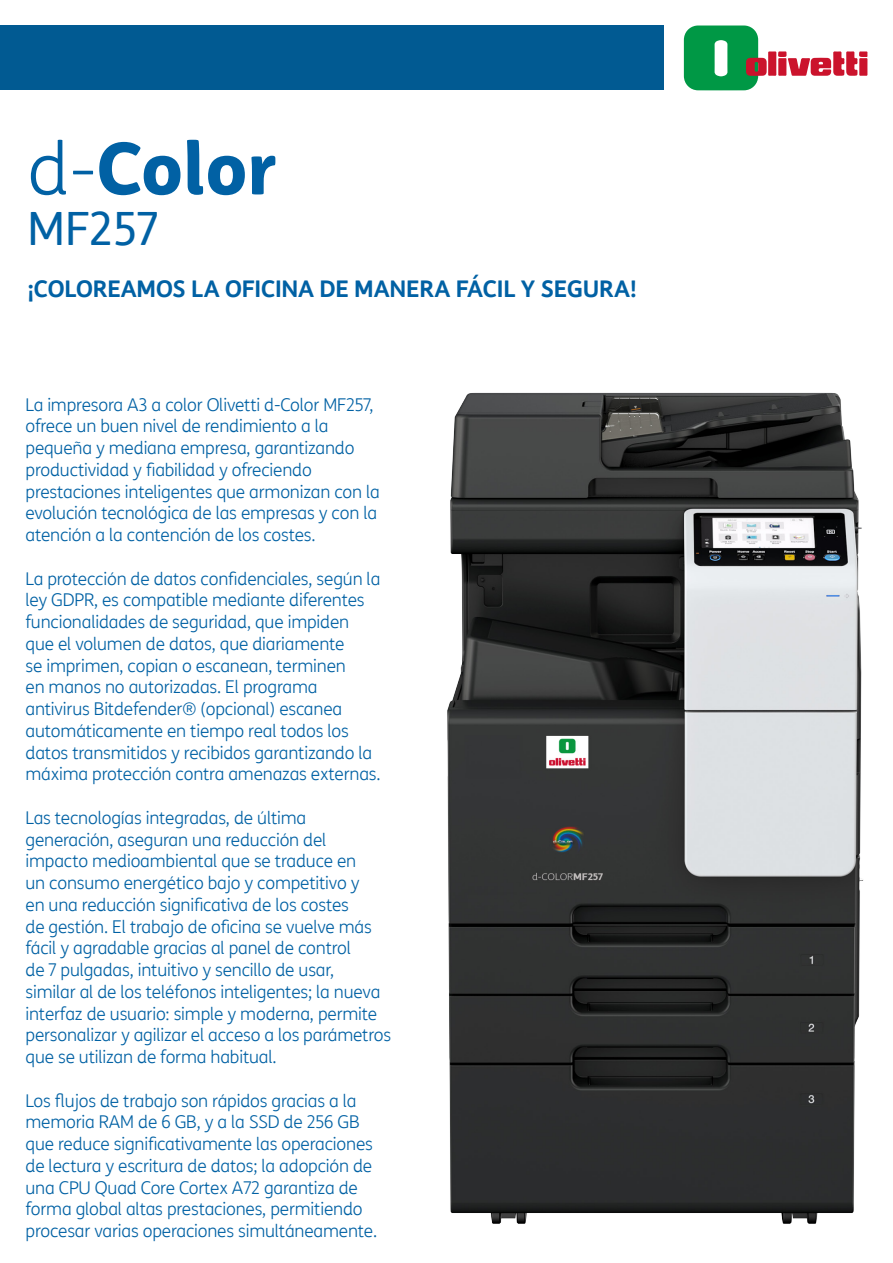
<style>
.page{position:relative;width:893px;height:1263px;background:#fff}
.page>*{position:absolute;margin:0;border:0;box-sizing:border-box;transform-origin:0 0}
.t1{font:800 72px "TIM Sans";color:#0161a4}
.t2{font:45px "TIM Sans";color:#0161a4}
.t3{font:700 22.5px "TIM Sans";letter-spacing:-.01em;color:#0161a4}
.t4{font:300 17.25px/21.8px "TIM Sans";letter-spacing:-.01em;color:#0161a4}
.s1{font-weight:300}
</style>
<div class="page">
<svg style="left:684px;top:26px;width:183px;height:64px"></svg>
<div style="left:0;top:26px;width:663px;height:64px;background:#015a92"></div>
<img style="left:447px;top:392px;width:417px;height:832px">
<p class="t1" style="left:27px;top:112px;width:251px"><span class="s1">d-</span>Color</p>
<p class="t2" style="left:27px;top:198px;width:132px">MF257</p>
<p class="t3" style="left:27px;top:272px;width:611px">¡COLOREAMOS LA OFICINA DE MANERA FÁCIL Y SEGURA!</p>
<p class="t4" style="left:26px;top:393px;width:350px">La impresora A3 a color Olivetti d-Color MF257,</p>
<p class="t4" style="left:26px;top:415px;width:356px">ofrece un buen nivel de rendimiento a la pequeña y mediana empresa, garantizando productividad y fiabilidad y ofreciendo prestaciones inteligentes que armonizan con la evolución tecnológica de las empresas y con la atención a la contención de los costes.</p>
<p class="t4" style="left:26px;top:567px;width:357px">La protección de datos confidenciales, según la ley GDPR, es compatible mediante diferentes funcionalidades de seguridad, que impiden que el volumen de datos, que diariamente<br>se imprimen, copian o escanean, terminen<br>en manos no autorizadas. El programa antivirus Bitdefender® (opcional) escanea automáticamente en tiempo real todos los datos transmitidos y recibidos garantizando la máxima protección contra amenazas externas.</p>
<p class="t4" style="left:26px;top:806px;width:367px">Las tecnologías integradas, de última generación, aseguran una reducción del impacto medioambiental que se traduce en<br>un consumo energético bajo y competitivo y<br>en una reducción significativa de los costes<br>de gestión. El trabajo de oficina se vuelve más fácil y agradable gracias al panel de control<br>de 7 pulgadas, intuitivo y sencillo de usar,<br>similar al de los teléfonos inteligentes; la nueva interfaz de usuario: simple y moderna, permite personalizar y agilizar el acceso a los parámetros que se utilizan de forma habitual.</p>
<p class="t4" style="left:26px;top:1089px;width:353px">Los flujos de trabajo son rápidos gracias a la memoria RAM de 6 GB, y a la SSD de 256 GB que reduce significativamente las operaciones de lectura y escritura de datos; la adopción de una CPU Quad Core Cortex A72 garantiza de forma global altas prestaciones, permitiendo procesar varias operaciones simultáneamente.</p>
</div>
